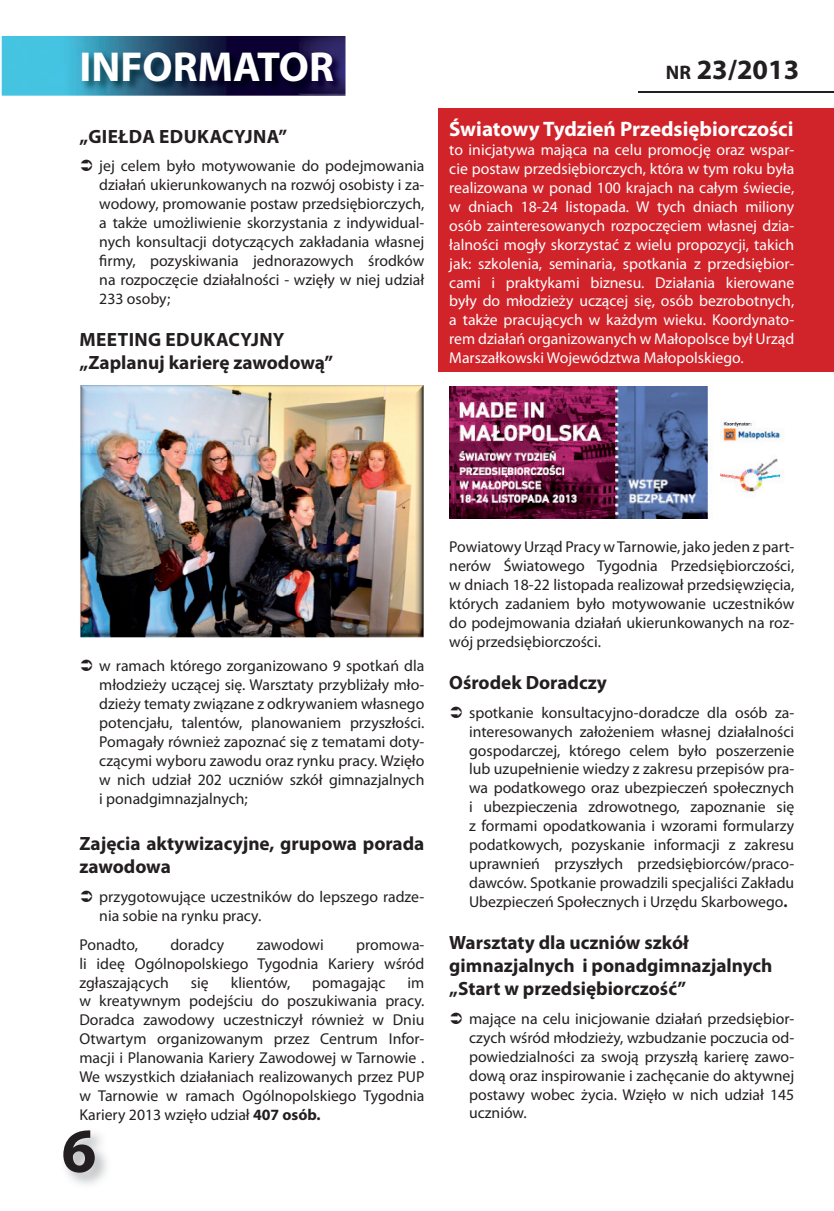
<style>
.page{position:relative;width:834px;height:1211px;background:#fff}
.page>*{position:absolute;margin:0;border:0;box-sizing:border-box;transform-origin:0 0}
.t1{font:700 63px "Myriad Pro";color:#231f20}
.t2{font:700 42px "Myriad Pro";color:#fff}
.t3{font:700 28px "Myriad Pro";color:#231f20}
.t4{font:700 21px "Myriad Pro";color:#fff}
.t5{font:700 19.25px/23.1px "Myriad Pro";color:#231f20}
.t6{font:700 19.25px "Myriad Pro";letter-spacing:.02em;color:#231f20}
.t7{font:15.75px/18.9px "Myriad Pro";color:#231f20;text-align:justify}
.t8{font:15.75px/18.9px "Myriad Pro";color:#fff;text-align:justify}
.s1{font-size:19.6px}
.s2{font-weight:700}
</style>
<div class="page">
<img style="left:2px;top:36px;width:343px;height:60px">
<img style="left:80px;top:51px;width:264px;height:43px">
<hr style="left:638px;top:91px;width:195px;height:1px;background:#231f20">
<div style="left:438px;top:108px;width:395px;height:264px;background:#d1232a"></div>
<img style="left:80px;top:385px;width:344px;height:252px">
<img style="left:449px;top:386px;width:334px;height:133px">
<h2 class="t2" style="left:79px;top:40px;width:256px">INFORMATOR</h2>
<h3 class="t3" style="left:665px;top:52px;width:135px"><span class="s1">NR</span> 23/2013</h3>
<p class="t6" style="left:79px;top:123px;width:209px">„GIEŁDA EDUKACYJNA”</p>
<p class="t7" style="left:99px;top:156px;width:326px">jej celem było motywowanie do podejmowania</p>
<p class="t7" style="left:99px;top:175px;width:326px">działań ukierunkowanych na rozwój osobisty i za-</p>
<p class="t7" style="left:99px;top:194px;width:326px">wodowy, promowanie postaw przedsiębiorczych,</p>
<p class="t7" style="left:99px;top:213px;width:326px">a także umożliwienie skorzystania z indywidual-</p>
<p class="t7" style="left:99px;top:232px;width:326px">nych konsultacji dotyczących zakładania własnej</p>
<p class="t7" style="left:107px;top:251px;width:318px">rmy, pozyskiwania jednorazowych środków</p>
<p class="t7" style="left:99px;top:270px;width:326px">na rozpoczęcie działalności - wzięły w niej udział</p>
<p class="t7" style="left:99px;top:289px;width:73px">233 osoby;</p>
<p class="t5" style="left:79px;top:327px;width:255px">MEETING EDUKACYJNY „Zaplanuj karierę zawodową”</p>
<h3 class="t4" style="left:449px;top:115px;width:346px">Światowy Tydzień Przedsiębiorczości</h3>
<p class="t8" style="left:449px;top:140px;width:346px">to inicjatywa mająca na celu promocję oraz wspar&shy;cie postaw przedsiębiorczych, która w tym roku była realizowana w ponad 100 krajach na całym świecie, w dniach 18-24 listopada. W tych dniach miliony osób zainteresowanych rozpoczęciem własnej dzia&shy;łalności mogły skorzystać z wielu propozycji, takich jak: szkolenia, seminaria, spotkania z przedsiębior&shy;cami i praktykami biznesu. Działania kierowane były do młodzieży uczącej się, osób bezrobotnych, a także pracujących w każdym wieku. Koordynato&shy;rem działań organizowanych w Małopolsce był Urząd Marszałkowski Województwa Małopolskiego.</p>
<p class="t7" style="left:99px;top:656px;width:326px">w ramach którego zorganizowano 9 spotkań dla młodzieży uczącej się. Warsztaty przybliżały mło&shy;dzieży tematy związane z odkrywaniem własnego potencjału, talentów, planowaniem przyszłości.<br>Pomagały również zapoznać się z tematami doty&shy;czącymi wyboru zawodu oraz rynku pracy. Wzięło w nich udział 202 uczniów szkół gimnazjalnych i ponadgimnazjalnych;</p>
<p class="t5" style="left:79px;top:831px;width:346px">Zajęcia aktywizacyjne, grupowa porada zawodowa</p>
<p class="t7" style="left:99px;top:887px;width:326px">przygotowujące uczestników do lepszego radze&shy;nia sobie na rynku pracy.</p>
<p class="t7" style="left:79px;top:934px;width:60px">Ponadto,</p>
<p class="t7" style="left:170px;top:934px;width:55px">doradcy</p>
<p class="t7" style="left:257px;top:934px;width:68px">zawodowi</p>
<p class="t7" style="left:79px;top:934px;width:346px;text-indent:277px">promowa&shy;li ideę Ogólnopolskiego Tygodnia Kariery wśród zgłaszających</p>
<p class="t7" style="left:191px;top:972px;width:19px">się</p>
<p class="t7" style="left:231px;top:972px;width:61px">klientów,</p>
<p class="t7" style="left:312px;top:972px;width:75px">pomagając</p>
<p class="t7" style="left:79px;top:972px;width:346px;text-indent:328px">im w kreatywnym podejściu do poszukiwania pracy.<br>Doradca zawodowy uczestniczył również w Dniu Otwartym organizowanym przez Centrum Infor&shy;macji i Planowania Kariery Zawodowej w Tarnowie .<br>We wszystkich działaniach realizowanych przez PUP w Tarnowie w ramach Ogólnopolskiego Tygodnia Kariery 2013 wzięło udział <span class="s2">407 osób.</span></p>
<h1 class="t1" style="left:61px;top:1109px;width:36px">6</h1>
<p class="t7" style="left:449px;top:537px;width:346px">Powiatowy Urząd Pracy w Tarnowie, jako jeden z part&shy;nerów Światowego Tygodnia Przedsiębiorczości, w dniach 18-22 listopada realizował przedsięwzięcia, których zadaniem było motywowanie uczestników do podejmowania działań ukierunkowanych na roz&shy;wój przedsiębiorczości.</p>
<p class="t5" style="left:449px;top:670px;width:159px">Ośrodek Doradczy</p>
<p class="t7" style="left:469px;top:702px;width:326px">spotkanie konsultacyjno-doradcze dla osób za&shy;interesowanych założeniem własnej działalności gospodarczej, którego celem było poszerzenie lub uzupełnienie wiedzy z zakresu przepisów pra&shy;wa podatkowego oraz ubezpieczeń społecznych i ubezpieczenia zdrowotnego, zapoznanie się z formami opodatkowania i wzorami formularzy podatkowych, pozyskanie informacji z zakresu uprawnień przyszłych przedsiębiorców/praco&shy;dawców. Spotkanie prowadzili specjaliści Zakładu Ubezpieczeń Społecznych i Urzędu Skarbowego<span class="s2">.</span></p>
<p class="t5" style="left:449px;top:930px;width:325px">Warsztaty dla uczniów szkół gimnazjalnych i ponadgimnazjalnych „Start w przedsiębiorczość”</p>
<p class="t7" style="left:469px;top:1008px;width:326px">mające na celu inicjowanie działań przedsiębior&shy;czych wśród młodzieży, wzbudzanie poczucia od&shy;powiedzialności za swoją przyszłą karierę zawo&shy;dową oraz inspirowanie i zachęcanie do aktywnej postawy wobec życia. Wzięło w nich udział 145 uczniów.</p>
</div>
